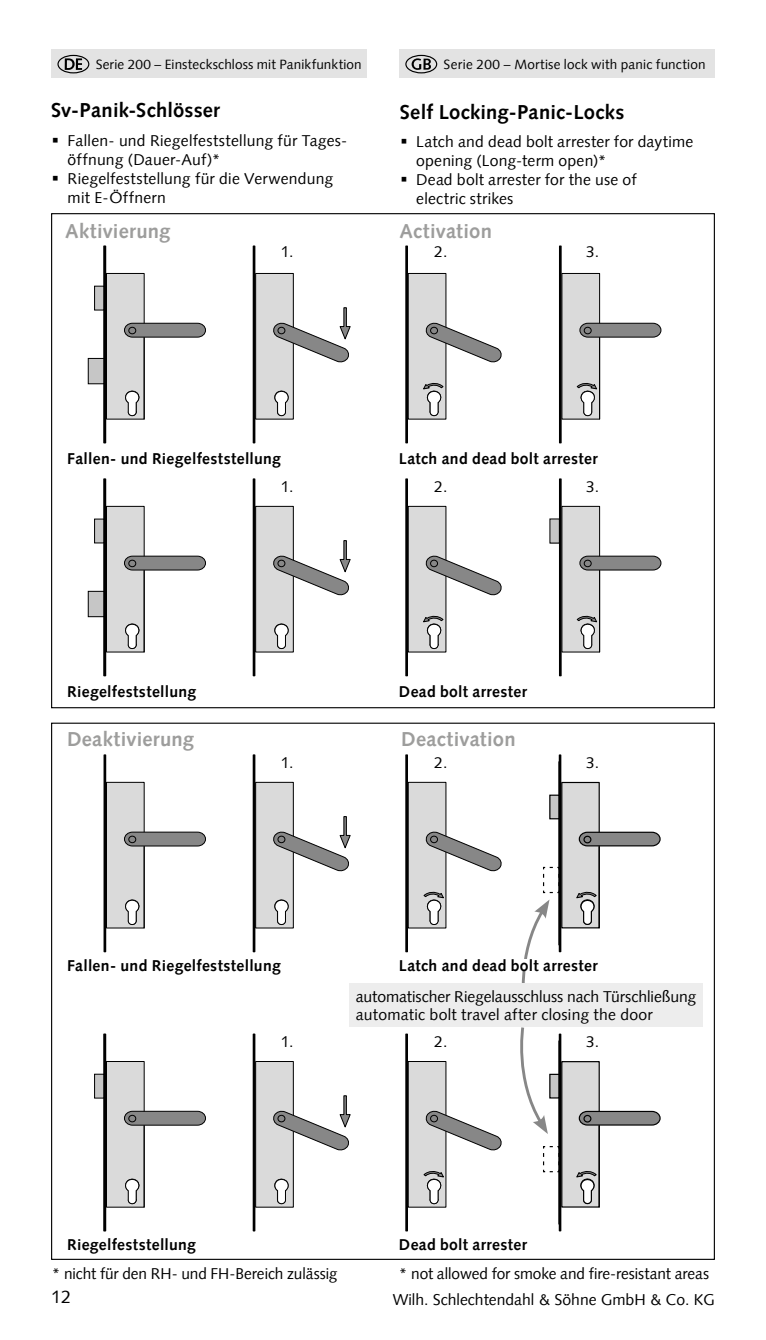
<style>
.page{position:relative;width:766px;height:1340px;background:#fff}
.page>*{position:absolute;margin:0;border:0;box-sizing:border-box;transform-origin:0 0}
.t1{font:700 20.25px "Syntax Com";letter-spacing:.01em;color:#9d9d9c}
.t2{font:700 20.25px "Syntax Com";letter-spacing:.01em;color:#000}
.t3{font:18px "Syntax Com";color:#000}
.t4{font:15.75px/18.9px "Syntax Com";letter-spacing:.01em;color:#000}
.t5{font:700 15.75px "Syntax Com";letter-spacing:.02em;color:#000}
.t6{font:13.5px "Syntax Com";letter-spacing:.015em;color:#000}
</style>
<div class="page">
<div style="left:51px;top:49px;width:316px;height:29px;background:#e3e3e3"></div>
<div style="left:399px;top:49px;width:315px;height:29px;background:#e3e3e3"></div>
<div style="left:405px;top:55px;width:32px;height:18px;border:1px solid #000;border-radius:50%"></div>
<svg style="left:411px;top:58px;width:20px;height:12px"></svg>
<div style="left:57px;top:55px;width:32px;height:18px;border:1px solid #000;border-radius:50%"></div>
<svg style="left:65px;top:58px;width:17px;height:12px"></svg>
<div style="left:349px;top:983px;width:353px;height:43px;background:#ededed"></div>
<div style="left:559px;top:245px;width:2px;height:198px;border:1px solid #000"></div>
<div style="left:405px;top:245px;width:3px;height:198px;border:1px solid #000"></div>
<div style="left:253px;top:245px;width:2px;height:198px;border:1px solid #000"></div>
<hr style="left:103px;top:246px;width:1px;height:197px;background:#000">
<div style="left:94px;top:286px;width:10px;height:24px;background:#c6c6c6"></div>
<div style="left:94px;top:286px;width:10px;height:24px;border:1px solid #000"></div>
<div style="left:88px;top:358px;width:16px;height:26px;background:#c6c6c6"></div>
<div style="left:88px;top:358px;width:16px;height:26px;border:1px solid #000"></div>
<div style="left:104px;top:245px;width:2px;height:198px;border:1px solid #000"></div>
<svg style="left:255px;top:272px;width:96px;height:148px"></svg>
<svg style="left:407px;top:272px;width:95px;height:148px"></svg>
<svg style="left:106px;top:272px;width:100px;height:148px"></svg>
<svg style="left:561px;top:272px;width:100px;height:148px"></svg>
<div style="left:405px;top:754px;width:3px;height:198px;border:1px solid #000"></div>
<div style="left:253px;top:754px;width:2px;height:198px;border:1px solid #000"></div>
<div style="left:104px;top:754px;width:2px;height:198px;border:1px solid #000"></div>
<svg style="left:255px;top:781px;width:96px;height:147px"></svg>
<svg style="left:407px;top:781px;width:95px;height:147px"></svg>
<svg style="left:106px;top:781px;width:100px;height:147px"></svg>
<div style="left:558px;top:754px;width:3px;height:198px;border:1px solid #000"></div>
<svg style="left:521px;top:781px;width:140px;height:202px"></svg>
<div style="left:549px;top:519px;width:10px;height:24px;background:#c6c6c6"></div>
<div style="left:559px;top:478px;width:2px;height:198px;border:1px solid #000"></div>
<div style="left:405px;top:478px;width:3px;height:198px;border:1px solid #000"></div>
<div style="left:253px;top:478px;width:2px;height:198px;border:1px solid #000"></div>
<hr style="left:103px;top:479px;width:1px;height:197px;background:#000">
<div style="left:94px;top:519px;width:10px;height:24px;background:#c6c6c6"></div>
<div style="left:94px;top:518px;width:10px;height:25px;border:1px solid #000"></div>
<div style="left:88px;top:591px;width:16px;height:25px;background:#c6c6c6"></div>
<div style="left:88px;top:591px;width:16px;height:26px;border:1px solid #000"></div>
<div style="left:104px;top:478px;width:2px;height:198px;border:1px solid #000"></div>
<svg style="left:255px;top:505px;width:96px;height:148px"></svg>
<svg style="left:407px;top:505px;width:95px;height:148px"></svg>
<svg style="left:106px;top:505px;width:100px;height:148px"></svg>
<svg style="left:561px;top:505px;width:100px;height:148px"></svg>
<div style="left:405px;top:1033px;width:3px;height:198px;border:1px solid #000"></div>
<div style="left:253px;top:1033px;width:2px;height:198px;border:1px solid #000"></div>
<hr style="left:103px;top:1034px;width:1px;height:196px;background:#000">
<div style="left:94px;top:1074px;width:10px;height:24px;background:#c6c6c6"></div>
<div style="left:94px;top:1073px;width:10px;height:25px;border:1px solid #000"></div>
<div style="left:104px;top:1033px;width:2px;height:198px;border:1px solid #000"></div>
<svg style="left:255px;top:1060px;width:96px;height:148px"></svg>
<svg style="left:407px;top:1060px;width:95px;height:148px"></svg>
<svg style="left:106px;top:1060px;width:100px;height:148px"></svg>
<div style="left:558px;top:1033px;width:3px;height:198px;border:1px solid #000"></div>
<svg style="left:514px;top:1026px;width:147px;height:182px"></svg>
<p class="t6" style="left:96px;top:56px;width:267px">Serie 200 – Einsteckschloss mit Panikfunktion</p>
<p class="t6" style="left:443px;top:56px;width:263px">Serie 200 – Mortise lock with panic function</p>
<p class="t2" style="left:51px;top:98px;width:170px">Sv-Panik-Schlösser</p>
<p class="t4" style="left:68px;top:131px;width:281px">Fallen- und Riegelfeststellung für Tages&shy;öffnung (Dauer-Auf)*<br>Riegelfeststellung für die Verwendung mit E-Öffnern</p>
<p class="t2" style="left:400px;top:100px;width:226px">Self Locking-Panic-Locks</p>
<p class="t4" style="left:416px;top:133px;width:278px">Latch and dead bolt arrester for daytime opening (Long-term open)*<br>Dead bolt arrester for the use of<br>electric strikes</p>
<p class="t1" style="left:65px;top:219px;width:107px">Aktivierung</p>
<p class="t1" style="left:399px;top:219px;width:94px">Activation</p>
<p class="t4" style="left:281px;top:242px;width:14px">1.</p>
<p class="t4" style="left:434px;top:242px;width:15px">2.</p>
<p class="t4" style="left:586px;top:242px;width:15px">3.</p>
<p class="t5" style="left:67px;top:449px;width:215px">Fallen- und Riegelfeststellung</p>
<p class="t5" style="left:399px;top:449px;width:200px">Latch and dead bolt arrester</p>
<p class="t4" style="left:281px;top:477px;width:14px">1.</p>
<p class="t4" style="left:434px;top:477px;width:15px">2.</p>
<p class="t4" style="left:586px;top:477px;width:15px">3.</p>
<p class="t5" style="left:67px;top:682px;width:130px">Riegelfeststellung</p>
<p class="t5" style="left:399px;top:682px;width:129px">Dead bolt arrester</p>
<p class="t1" style="left:67px;top:727px;width:129px">Deaktivierung</p>
<p class="t1" style="left:401px;top:727px;width:116px">Deactivation</p>
<p class="t4" style="left:281px;top:753px;width:14px">1.</p>
<p class="t4" style="left:434px;top:753px;width:15px">2.</p>
<p class="t4" style="left:586px;top:753px;width:15px">3.</p>
<p class="t5" style="left:67px;top:956px;width:215px">Fallen- und Riegelfeststellung</p>
<p class="t5" style="left:399px;top:956px;width:200px">Latch and dead bolt arrester</p>
<p class="t4" style="left:356px;top:986px;width:342px">automatischer Riegelausschluss nach Türschließung automatic bolt travel after closing the door</p>
<p class="t4" style="left:281px;top:1032px;width:14px">1.</p>
<p class="t4" style="left:434px;top:1032px;width:15px">2.</p>
<p class="t4" style="left:586px;top:1032px;width:15px">3.</p>
<p class="t5" style="left:67px;top:1235px;width:130px">Riegelfeststellung</p>
<p class="t5" style="left:399px;top:1235px;width:129px">Dead bolt arrester</p>
<p class="t4" style="left:52px;top:1264px;width:287px">* nicht für den RH- und FH-Bereich zulässig</p>
<p class="t4" style="left:399px;top:1264px;width:312px">* not allowed for smoke and fire-resistant areas</p>
<p class="t3" style="left:51px;top:1286px;width:22px">12</p>
<p class="t4" style="left:393px;top:1289px;width:323px">Wilh. Schlechtendahl &amp; Söhne GmbH &amp; Co. KG</p>
</div>
